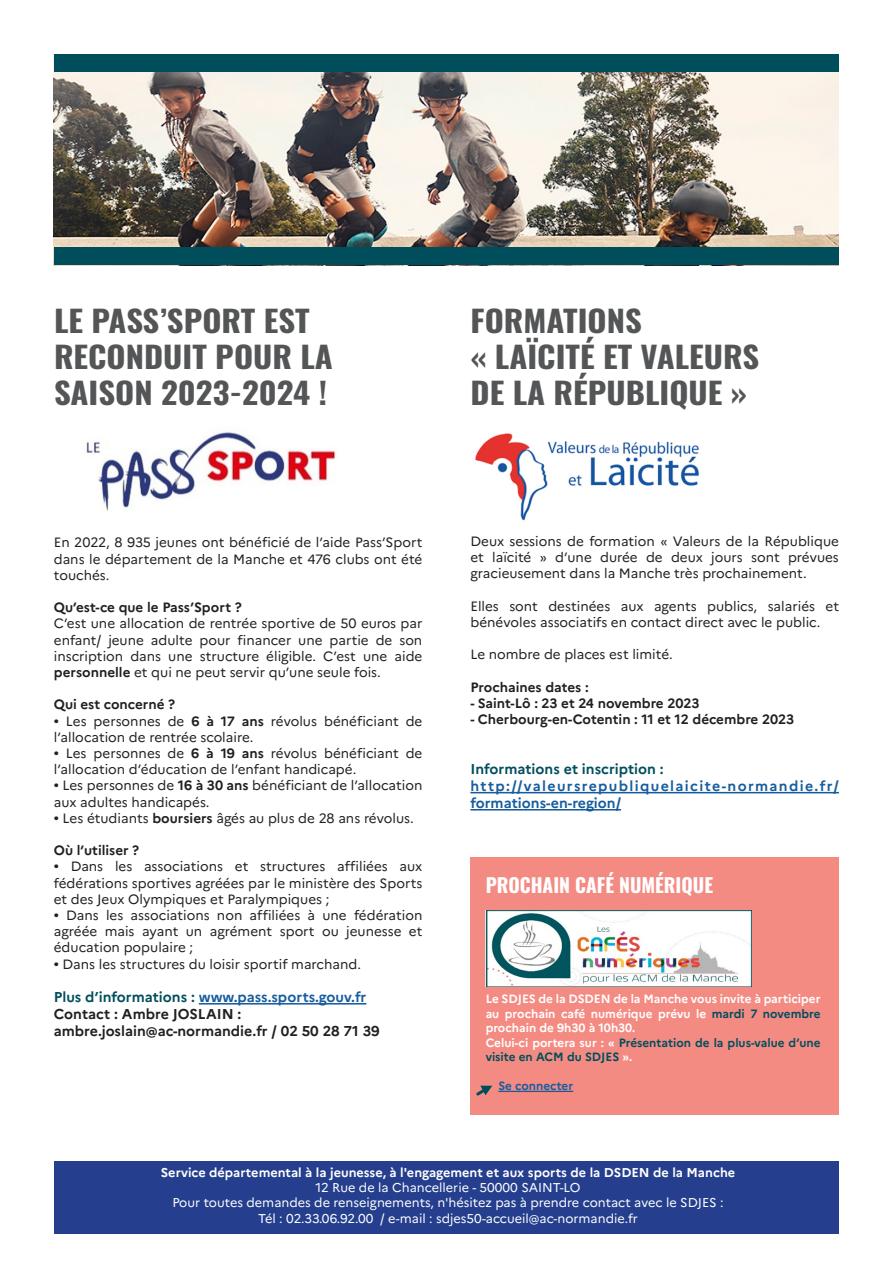
<style>
.page{position:relative;width:893px;height:1263px;background:#fff}
.page>*{position:absolute;margin:0;border:0;box-sizing:border-box;transform-origin:0 0}
.t1{font:700 30px/36px "Oswald";color:#545557;scale:1.09 1}
.t2{font:700 19.5px "Oswald";color:#fff}
.t3{font:700 14.25px/17.1px "Marianne";letter-spacing:.095em;color:#175d9e}
.t4{font:700 14.25px "Marianne";color:#231f20}
.t5{font:700 14.25px "Marianne";color:#175d9e}
.t6{font:700 14.25px "Marianne";color:#004e5c}
.t7{font:13.5px/16.2px "Marianne";color:#231f20;text-align:justify}
.t8{font:700 13.5px "Marianne";color:#231f20}
.t9{font:12.75px "Marianne";color:#fff}
.t10{font:700 12.75px "Marianne";color:#fff}
.t11{font:700 12px/14.4px "Marianne";color:#fff;text-align:justify}
.t12{font:700 12px/14.4px "Marianne";color:#004e5c}
.t13{font:700 12px "Marianne";color:#175d9e}
.s1{font-weight:700}
.s2{font-weight:500}
.s3{color:#004e5c}
.s4{color:#fff}
</style>
<div class="page">
<div style="left:54px;top:1161px;width:784px;height:72px;background:#253f8e"></div>
<img style="left:54px;top:71px;width:785px;height:177px">
<hr style="left:199px;top:1003px;width:167px;height:1px;background:#175d9e">
<hr style="left:470px;top:792px;width:369px;height:1px;background:#175d9e">
<hr style="left:470px;top:809px;width:151px;height:1px;background:#175d9e">
<div style="left:54px;top:248px;width:785px;height:17px;background:#004e5c"></div>
<div style="left:54px;top:54px;width:785px;height:17px;background:#004e5c"></div>
<div style="left:471px;top:857px;width:368px;height:257px;background:#f48b83"></div>
<hr style="left:498px;top:1091px;width:75px;height:1px;background:#175d9e">
<img style="left:86px;top:432px;width:250px;height:79px">
<img style="left:475px;top:433px;width:225px;height:88px">
<img style="left:486px;top:910px;width:265px;height:76px">
<svg style="left:476px;top:1085px;width:16px;height:11px"></svg>
<p class="t1" style="left:54px;top:305px;width:257px">LE PASS’SPORT EST<br>RECONDUIT POUR LA<br>SAISON 2023-2024 !</p>
<p class="t1" style="left:471px;top:305px;width:159px">FORMATIONS</p>
<p class="t1" style="left:471px;top:341px;width:266px">« LAÏCITÉ ET VALEURS</p>
<p class="t1" style="left:471px;top:377px;width:255px">DE LA RÉPUBLIQUE »</p>
<p class="t7" style="left:54px;top:534px;width:370px">En 2022, 8 935 jeunes ont bénéficié de l’aide Pass’Sport dans le département de la Manche et 476 clubs ont été touchés.</p>
<p class="t8" style="left:54px;top:599px;width:189px">Qu’est-ce que le Pass’Sport ?</p>
<p class="t7" style="left:54px;top:615px;width:370px">C’est une allocation de rentrée sportive de 50 euros par enfant/ jeune adulte pour financer une partie de son inscription dans une structure éligible. C’est une aide <span class="s1">personnelle</span> et qui ne peut servir qu’une seule fois.</p>
<p class="t8" style="left:54px;top:696px;width:123px">Qui est concerné ?</p>
<p class="t7" style="left:54px;top:713px;width:370px"><span class="s2">•</span> Les personnes de <span class="s1">6 à 17 ans</span> révolus bénéficiant de l’allocation de rentrée scolaire.</p>
<p class="t7" style="left:54px;top:745px;width:370px"><span class="s2">•</span> Les personnes de <span class="s1">6 à 19 ans</span> révolus bénéficiant de l’allocation d’éducation de l’enfant handicapé.</p>
<p class="t7" style="left:54px;top:777px;width:370px"><span class="s2">•</span> Les personnes de <span class="s1">16 à 30 ans</span> bénéficiant de l’allocation aux adultes handicapés.</p>
<p class="t7" style="left:54px;top:810px;width:361px"><span class="s2">•</span> Les étudiants <span class="s1">boursiers</span> âgés au plus de 28 ans révolus.</p>
<p class="t8" style="left:54px;top:842px;width:87px">Où l’utiliser ?</p>
<p class="t7" style="left:54px;top:858px;width:370px"><span class="s2">•</span> Dans les associations et structures affiliées aux fédérations sportives agréées par le ministère des Sports et des Jeux Olympiques et Paralympiques ;</p>
<p class="t7" style="left:54px;top:907px;width:370px"><span class="s2">•</span> Dans les associations non affiliées à une fédération agréée mais ayant un agrément sport ou jeunesse et éducation populaire ;</p>
<p class="t7" style="left:54px;top:956px;width:309px"><span class="s2">•</span> Dans les structures du loisir sportif marchand.</p>
<p class="t5" style="left:54px;top:988px;width:314px"><span class="s3">Plus d’informations :</span> www.pass.sports.gouv.fr</p>
<p class="t4" style="left:54px;top:1005px;width:189px">Contact : Ambre JOSLAIN :</p>
<p class="t4" style="left:54px;top:1022px;width:327px">ambre.joslain@ac-normandie.fr / 02 50 28 71 39</p>
<p class="t7" style="left:470px;top:533px;width:370px">Deux sessions de formation « Valeurs de la République et laïcité » d’une durée de deux jours sont prévues gracieusement dans la Manche très prochainement.</p>
<p class="t7" style="left:470px;top:598px;width:370px">Elles sont destinées aux agents publics, salariés et bénévoles associatifs en contact direct avec le public.</p>
<p class="t7" style="left:470px;top:646px;width:204px">Le nombre de places est limité.</p>
<p class="t8" style="left:470px;top:679px;width:120px">Prochaines dates :</p>
<p class="t8" style="left:470px;top:695px;width:231px">- Saint-Lô : 23 et 24 novembre 2023</p>
<p class="t8" style="left:470px;top:711px;width:325px">- Cherbourg-en-Cotentin : 11 et 12 décembre 2023</p>
<p class="t6" style="left:470px;top:760px;width:195px">Informations et inscription :</p>
<p class="t3" style="left:470px;top:777px;width:370px">http://valeursrepubliquelaicite-normandie.fr/ formations-en-region/</p>
<p class="t2" style="left:486px;top:875px;width:229px">PROCHAIN CAFÉ NUMÉRIQUE</p>
<p class="t11" style="left:486px;top:992px;width:336px">Le SDJES de la DSDEN de la Manche vous invite à participer au prochain café numérique prévu le <span class="s3">mardi 7 novembre </span>prochain de 9h30 à 10h30.</p>
<p class="t12" style="left:486px;top:1035px;width:336px"><span class="s4">Celui-ci portera sur : «</span> Présentation de la plus-value d’une visite en ACM du SDJES <span class="s4">».</span></p>
<p class="t13" style="left:498px;top:1078px;width:76px">Se connecter</p>
<p class="t10" style="left:161px;top:1164px;width:576px">Service départemental à la jeunesse, à l'engagement et aux sports de la DSDEN de la Manche</p>
<p class="t9" style="left:315px;top:1180px;width:267px">12 Rue de la Chancellerie - 50000 SAINT-LO</p>
<p class="t9" style="left:172px;top:1195px;width:553px">Pour toutes demandes de renseignements, n'hésitez pas à prendre contact avec le SDJES :</p>
<p class="t9" style="left:258px;top:1210px;width:382px">Tél : 02.33.06.92.00 / e-mail : sdjes50-accueil@ac-normandie.fr</p>
</div>
